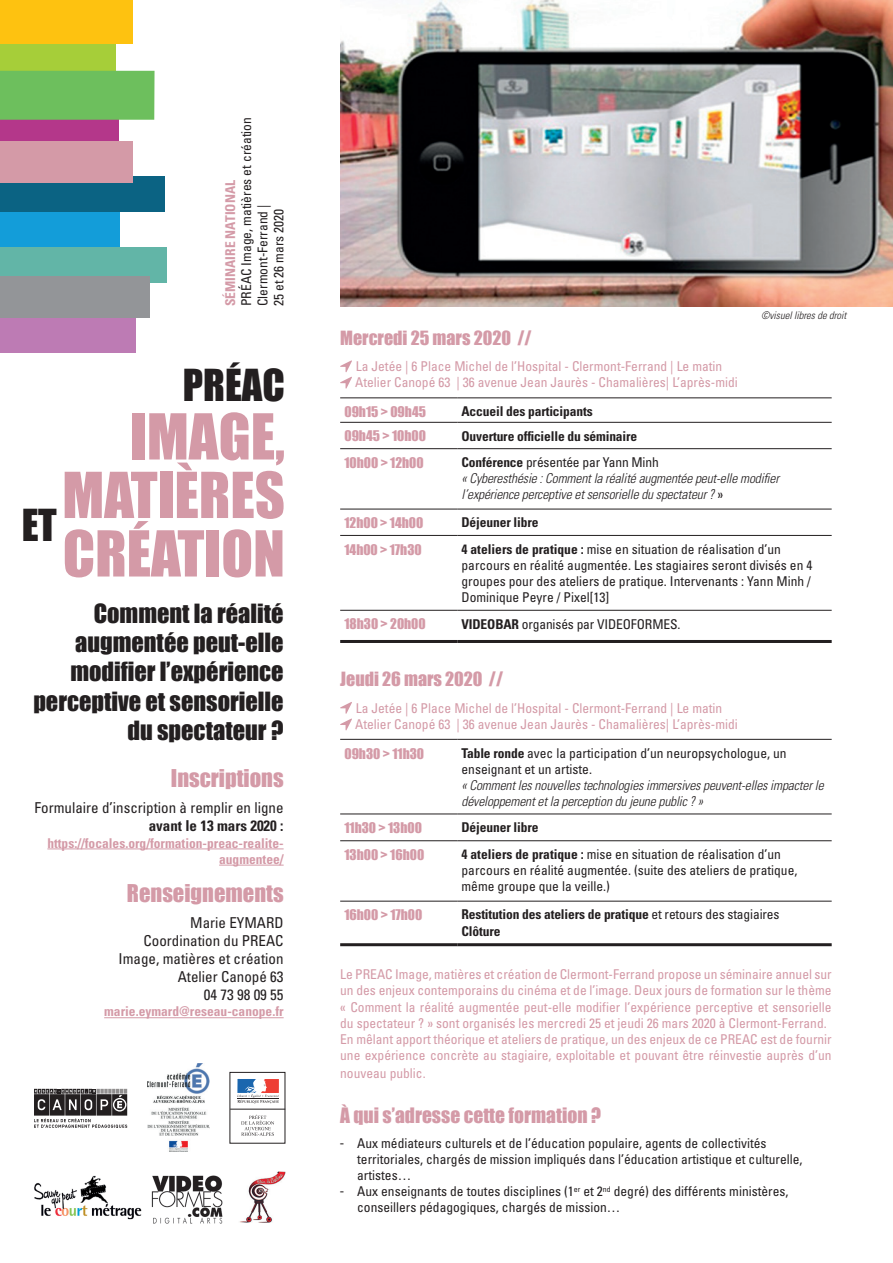
<style>
.page{position:relative;width:893px;height:1263px;background:#fff}
.page>*{position:absolute;margin:0;border:0;box-sizing:border-box;transform-origin:0 0}
.t1{font:58.5px/58.5px "Impact";color:#d49aa7;text-align:justify}
.t2{font:40.5px "Impact";color:#231f20}
.t3{font:24.3px/29.1px "Impact";color:#231f20;text-align:right}
.t4{font:22.5px "Impact";color:#d49aa7}
.t5{font:19.5px "Impact";color:#d49aa7}
.t6{font:18px "Impact";color:#d49aa7}
.t7{font:condensed 15px/18px "Univers LT Std";color:#231f20;text-align:right}
.t8{font:700 condensed 15px "Univers LT Std";color:#231f20}
.t9{font:condensed 13.5px/16.2px "Univers LT Std";color:#231f20}
.t10{font:condensed 13.5px/16.2px "Univers LT Std";color:#d49aa7}
.t11{font:italic 300 condensed 13.5px/16.2px "Univers LT Std";letter-spacing:-.01em;color:#231f20}
.t12{font:700 condensed 13.5px/16.2px "Univers LT Std";letter-spacing:-.01em;color:#231f20}
.t13{font:13.5px "Impact";color:#d49aa7}
.t14{font:700 condensed 13.5px/16.2px "Univers LT Std";color:#d49aa7;text-align:right}
.t15{font:italic 300 condensed 10.5px "Univers LT Std";color:#231f20}
.s1{font-weight:700;font-style:normal}
.s2{font-weight:400;font-style:normal}
.s3{font-weight:700}
.s4{font-weight:400}
.s5{font-family:"Roboto";font-stretch:normal}
</style>
<div class="page">
<div style="left:0;top:212px;width:119px;height:35px;background:#139dd9"></div>
<div style="left:0;top:247px;width:166px;height:35px;background:#62b5a7"></div>
<div style="left:0;top:106px;width:118px;height:35px;background:#b4378a"></div>
<div style="left:0;top:177px;width:164px;height:35px;background:#0b6383"></div>
<div style="left:0;top:36px;width:116px;height:35px;background:#a6ce39"></div>
<div style="left:0;top:312px;width:135px;height:41px;background:#bd7bb4"></div>
<div style="left:0;top:276px;width:149px;height:42px;background:#939598"></div>
<div style="left:0;top:0;width:132px;height:43px;background:#fec210"></div>
<div style="left:0;top:71px;width:155px;height:49px;background:#6dbf5d"></div>
<div style="left:0;top:141px;width:132px;height:42px;background:#d49aa7"></div>
<img style="left:341px;top:0;width:552px;height:307px">
<svg style="left:34px;top:1089px;width:93px;height:39px"></svg>
<hr style="left:230px;top:1109px;width:55px;height:1px;background:#231f20">
<svg style="left:237px;top:1079px;width:42px;height:24px"></svg>
<svg style="left:241px;top:1115px;width:33px;height:21px"></svg>
<hr style="left:47px;top:848px;width:237px;height:1px;background:#d49aa7">
<hr style="left:219px;top:865px;width:65px;height:1px;background:#d49aa7">
<img style="left:151px;top:1175px;width:72px;height:49px">
<img style="left:147px;top:1064px;width:63px;height:88px">
<img style="left:34px;top:1175px;width:108px;height:45px">
<svg style="left:240px;top:1222px;width:31px;height:1px"></svg>
<img style="left:239px;top:1171px;width:47px;height:51px">
<hr style="left:340px;top:422px;width:117px;height:1px;background:#231f20">
<hr style="left:457px;top:422px;width:375px;height:1px;background:#231f20">
<hr style="left:340px;top:448px;width:117px;height:1px;background:#231f20">
<hr style="left:457px;top:448px;width:375px;height:1px;background:#231f20">
<hr style="left:340px;top:509px;width:117px;height:1px;background:#231f20">
<hr style="left:457px;top:509px;width:375px;height:1px;background:#231f20">
<hr style="left:340px;top:535px;width:117px;height:1px;background:#231f20">
<hr style="left:457px;top:535px;width:375px;height:1px;background:#231f20">
<hr style="left:340px;top:610px;width:117px;height:1px;background:#231f20">
<hr style="left:457px;top:610px;width:375px;height:1px;background:#231f20">
<hr style="left:340px;top:398px;width:117px;height:1px;background:#231f20">
<hr style="left:457px;top:398px;width:375px;height:1px;background:#231f20">
<hr style="left:340px;top:640px;width:117px;height:3px;background:#231f20">
<hr style="left:457px;top:640px;width:375px;height:3px;background:#231f20">
<svg style="left:340px;top:360px;width:12px;height:29px"></svg>
<hr style="left:340px;top:814px;width:117px;height:1px;background:#231f20">
<hr style="left:457px;top:814px;width:375px;height:1px;background:#231f20">
<hr style="left:340px;top:840px;width:117px;height:1px;background:#231f20">
<hr style="left:457px;top:840px;width:375px;height:1px;background:#231f20">
<hr style="left:340px;top:901px;width:117px;height:1px;background:#231f20">
<hr style="left:457px;top:901px;width:375px;height:1px;background:#231f20">
<hr style="left:340px;top:739px;width:117px;height:1px;background:#231f20">
<hr style="left:457px;top:739px;width:375px;height:1px;background:#231f20">
<hr style="left:340px;top:943px;width:117px;height:3px;background:#231f20">
<hr style="left:457px;top:943px;width:375px;height:3px;background:#231f20">
<svg style="left:340px;top:702px;width:12px;height:28px"></svg>
<hr style="left:104px;top:1017px;width:180px;height:1px;background:#d49aa7">
<p class="t9" style="left:238px;top:306px;width:190px;rotate:-90deg">PRÉAC Image, matières et création<br>Clermont-Ferrand |<br>25 et 26 mars 2020</p>
<p class="t14" style="left:222px;top:306px;width:127px;rotate:-90deg">SÉMINAIRE NATIONAL</p>
<h2 class="t2" style="left:22px;top:494px;width:36px">ET</h2>
<h2 class="t2" style="left:183px;top:354px;width:104px">PRÉAC</h2>
<h1 class="t1" style="left:62px;top:406px;width:224px;text-indent:68px">IMAGE, MATIÈRES CRÉATION</h1>
<h3 class="t3" style="left:33px;top:598px;width:252px">Comment la réalité augmentée peut-elle modifier l’expérience perceptive et sensorielle du spectateur ?</h3>
<h3 class="t4" style="left:171px;top:760px;width:114px">Inscriptions</h3>
<p class="t7" style="left:35px;top:799px;width:251px">Formulaire d’inscription à remplir en ligne</p>
<p class="t8" style="left:149px;top:817px;width:136px">avant le 13 mars 2020 :</p>
<p class="t14" style="left:47px;top:835px;width:238px">https://focales.org/formation-preac-realite&shy;augmentee/</p>
<h3 class="t4" style="left:127px;top:875px;width:158px">Renseignements</h3>
<p class="t7" style="left:119px;top:914px;width:166px">Marie EYMARD<br>Coordination du PREAC<br>Image, matières et création<br>Atelier Canopé 63<br>04 73 98 09 55</p>
<p class="t14" style="left:104px;top:1003px;width:181px">marie.eymard@reseau-canope.fr</p>
<p class="t15" style="left:761px;top:309px;width:87px">©visuel libres de droit</p>
<h3 class="t6" style="left:340px;top:324px;width:193px">Mercredi 25 mars 2020 //</h3>
<p class="t10" style="left:355px;top:358px;width:384px">La Jetée | 6 Place Michel de l’Hospital - Clermont-Ferrand | Le matin<br>Atelier Canopé 63 | 36 avenue Jean Jaurès - Chamalières| L’après-midi</p>
<p class="t13" style="left:344px;top:401px;width:83px">09h15 &gt; 09h45</p>
<p class="t12" style="left:461px;top:403px;width:133px">Accueil des participants</p>
<p class="t13" style="left:344px;top:426px;width:83px">09h45 &gt; 10h00</p>
<p class="t12" style="left:461px;top:428px;width:177px">Ouverture officielle du séminaire</p>
<p class="t13" style="left:344px;top:452px;width:81px">10h00 &gt; 12h00</p>
<p class="t11" style="left:461px;top:454px;width:319px"><span class="s1">Conférence</span> <span class="s2">présentée par Yann Minh<br></span>« Cyberesthésie : Comment la réalité augmentée peut-elle modifier l’expérience perceptive et sensorielle du spectateur ? <span class="s2">»</span></p>
<p class="t13" style="left:344px;top:512px;width:80px">12h00 &gt; 14h00</p>
<p class="t12" style="left:461px;top:514px;width:78px">Déjeuner libre</p>
<p class="t13" style="left:344px;top:539px;width:79px">14h00 &gt; 17h30</p>
<p class="t9" style="left:461px;top:541px;width:352px"><span class="s3">4 ateliers de pratique :</span> mise en situation de réalisation d’un parcours en réalité augmentée. Les stagiaires seront divisés en 4 groupes pour des ateliers de pratique. Intervenants : Yann Minh / Dominique Peyre / Pixel[13]</p>
<p class="t13" style="left:344px;top:614px;width:83px">18h30 &gt; 20h00</p>
<p class="t9" style="left:461px;top:615px;width:220px"><span class="s3">VIDEOBAR</span> organisés par VIDEOFORMES.</p>
<h3 class="t6" style="left:340px;top:665px;width:164px">Jeudi 26 mars 2020 //</h3>
<p class="t10" style="left:355px;top:699px;width:384px">La Jetée | 6 Place Michel de l’Hospital - Clermont-Ferrand | Le matin<br>Atelier Canopé 63 | 36 avenue Jean Jaurès - Chamalières| L’après-midi</p>
<p class="t13" style="left:344px;top:743px;width:81px">09h30 &gt; 11h30</p>
<p class="t9" style="left:461px;top:744px;width:327px"><span class="s3">Table ronde</span> avec la participation d’un neuropsychologue, un enseignant et un artiste.</p>
<p class="t11" style="left:461px;top:777px;width:364px">« Comment les nouvelles technologies immersives peuvent-elles impacter le développement et la perception du jeune public ? »</p>
<p class="t13" style="left:344px;top:817px;width:79px">11h30 &gt; 13h00</p>
<p class="t12" style="left:461px;top:819px;width:78px">Déjeuner libre</p>
<p class="t13" style="left:344px;top:844px;width:81px">13h00 &gt; 16h00</p>
<p class="t9" style="left:461px;top:846px;width:337px"><span class="s3">4 ateliers de pratique :</span> mise en situation de réalisation d’un parcours en réalité augmentée. (suite des ateliers de pratique, même groupe que la veille.)</p>
<p class="t13" style="left:344px;top:904px;width:79px">16h00 &gt; 17h00</p>
<p class="t12" style="left:461px;top:906px;width:319px">Restitution des ateliers de pratique <span class="s4">et retours des stagiaires<br></span>Clôture</p>
<p class="t10" style="left:340px;top:966px;width:493px">Le PREAC Image, matières et création de Clermont-Ferrand propose un séminaire annuel sur un des enjeux contemporains du cinéma et de l’image. Deux jours de formation sur le thème « Comment la réalité augmentée peut-elle modifier l’expérience perceptive et sensorielle du spectateur ? » sont organisés les mercredi 25 et jeudi 26 mars 2020 à Clermont-Ferrand.<br>En mêlant apport théorique et ateliers de pratique, un des enjeux de ce PREAC est de fournir une expérience concrète au stagiaire, exploitable et pouvant être réinvestie auprès d’un</p>
<p class="t10" style="left:340px;top:1065px;width:87px">nouveau public.</p>
<h3 class="t5" style="left:340px;top:1100px;width:263px">À qui s’adresse cette formation ?</h3>
<p class="t9" style="left:357px;top:1134px;width:447px;text-indent:-17px"><span class="s5">-</span> Aux médiateurs culturels et de l’éducation populaire, agents de collectivités territoriales, chargés de mission impliqués dans l’éducation artistique et culturelle, artistes…</p>
<p class="t9" style="left:357px;top:1183px;width:433px;text-indent:-17px"><span class="s5">-</span> Aux enseignants de toutes disciplines (1<sup>er</sup> et 2<sup>nd</sup> degré) des différents ministères, conseillers pédagogiques, chargés de mission…</p>
</div>
